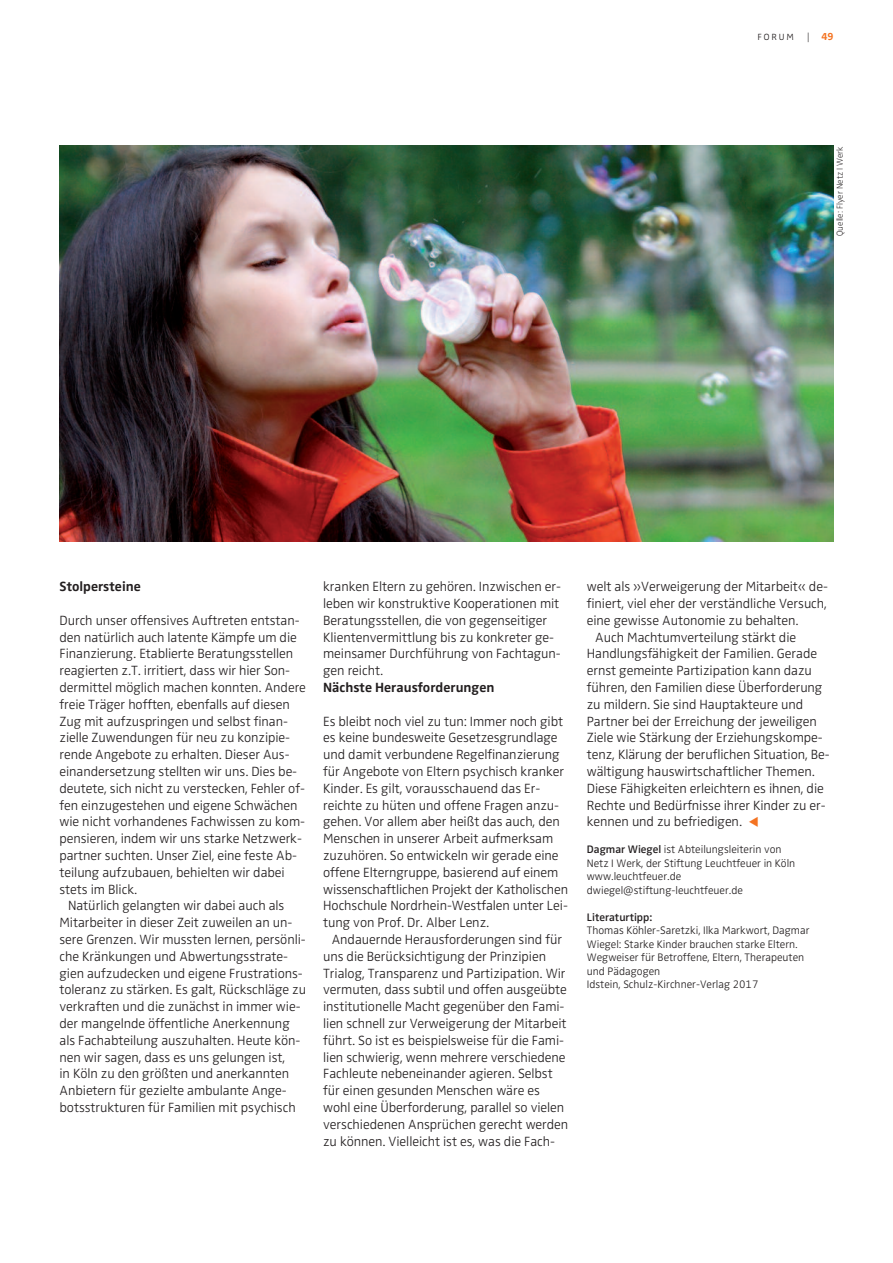
<style>
.page{position:relative;width:893px;height:1263px;background:#fff}
.page>*{position:absolute;margin:0;border:0;box-sizing:border-box;transform-origin:0 0}
.t1{font:13.8px/16.8px "Zwo w 2";letter-spacing:-.005em;color:#231f20}
.t2{font:13.8px "Zwo w 6";color:#231f20}
.t3{font:12px "Zwo w 1 SC";letter-spacing:.1em;color:#231f20}
.t4{font:11.25px/13.5px "Zwo w 2";color:#231f20}
.t5{font:11.25px "Zwo w 5";color:#231f20}
.t6{font:9px "Zwo w 1";color:#231f20}
.s1{font-family:"Zwo w 1";font-size:10.5px}
.s2{font-family:"Zwo w 6";font-size:10.5px;color:#f47321}
.s3{font-family:"Zwo w 6 SC Exp";color:#f47321}
.s4{font-family:"Zwo w 5"}
</style>
<div class="page">
<img style="left:60px;top:145px;width:773px;height:396px">
<p class="t3" style="left:757px;top:30px;width:78px">forum <span class="s1">|</span> <span class="s2">49</span></p>
<p class="t6" style="left:835px;top:236px;width:91px;rotate:-90deg">Quelle: Flyer Netz I Werk</p>
<p class="t2" style="left:60px;top:579px;width:83px">Stolpersteine</p>
<p class="t1" style="left:60px;top:612px;width:242px">Durch unser offensives Auftreten entstan-</p>
<p class="t1" style="left:60px;top:629px;width:239px">den natürlich auch latente Kämpfe um die</p>
<p class="t1" style="left:60px;top:645px;width:235px">Finanzierung. Etablierte Beratungsstellen</p>
<p class="t1" style="left:60px;top:662px;width:232px">reagierten z.T. irritiert, dass wir hier Son-</p>
<p class="t1" style="left:60px;top:679px;width:248px">dermittel möglich machen konnten. Andere</p>
<p class="t1" style="left:60px;top:696px;width:232px">freie Träger hofften, ebenfalls auf diesen</p>
<p class="t1" style="left:60px;top:713px;width:230px">Zug mit aufzuspringen und selbst finan-</p>
<p class="t1" style="left:60px;top:729px;width:232px">zielle Zuwendungen für neu zu konzipie-</p>
<p class="t1" style="left:60px;top:746px;width:232px">rende Angebote zu erhalten. Dieser Aus-</p>
<p class="t1" style="left:60px;top:763px;width:239px">einandersetzung stellten wir uns. Dies be-</p>
<p class="t1" style="left:60px;top:780px;width:247px">deutete, sich nicht zu verstecken, Fehler of-</p>
<p class="t1" style="left:60px;top:797px;width:240px">fen einzugestehen und eigene Schwächen</p>
<p class="t1" style="left:60px;top:813px;width:247px">wie nicht vorhandenes Fachwissen zu kom-</p>
<p class="t1" style="left:60px;top:830px;width:244px">pensieren, indem wir uns starke Netzwerk-</p>
<p class="t1" style="left:60px;top:847px;width:239px">partner suchten. Unser Ziel, eine feste Ab-</p>
<p class="t1" style="left:60px;top:864px;width:227px">teilung aufzubauen, behielten wir dabei</p>
<p class="t1" style="left:60px;top:881px;width:79px">stets im Blick.</p>
<p class="t1" style="left:68px;top:897px;width:218px">Natürlich gelangten wir dabei auch als</p>
<p class="t1" style="left:60px;top:914px;width:234px">Mitarbeiter in dieser Zeit zuweilen an un-</p>
<p class="t1" style="left:60px;top:931px;width:248px">sere Grenzen. Wir mussten lernen, persönli-</p>
<p class="t1" style="left:60px;top:948px;width:230px">che Kränkungen und Abwertungsstrate-</p>
<p class="t1" style="left:60px;top:965px;width:245px">gien aufzudecken und eigene Frustrations-</p>
<p class="t1" style="left:60px;top:981px;width:248px">toleranz zu stärken. Es galt, Rückschläge zu</p>
<p class="t1" style="left:60px;top:998px;width:243px">verkraften und die zunächst in immer wie-</p>
<p class="t1" style="left:60px;top:1015px;width:232px">der mangelnde öffentliche Anerkennung</p>
<p class="t1" style="left:60px;top:1032px;width:242px">als Fachabteilung auszuhalten. Heute kön-</p>
<p class="t1" style="left:60px;top:1049px;width:227px">nen wir sagen, dass es uns gelungen ist,</p>
<p class="t1" style="left:60px;top:1065px;width:231px">in Köln zu den größten und anerkannten</p>
<p class="t1" style="left:60px;top:1082px;width:229px">Anbietern für gezielte ambulante Ange-</p>
<p class="t1" style="left:60px;top:1099px;width:238px">botsstrukturen für Familien mit psychisch</p>
<p class="t1" style="left:323px;top:578px;width:239px">kranken Eltern zu gehören. Inzwischen er&shy;leben wir konstruktive Kooperationen mit Beratungsstellen, die von gegenseitiger Klientenvermittlung bis zu konkreter ge&shy;meinsamer Durchführung von Fachtagun&shy;gen reicht.</p>
<p class="t2" style="left:323px;top:680px;width:173px">Nächste Herausforderungen</p>
<p class="t1" style="left:323px;top:713px;width:246px">Es bleibt noch viel zu tun: Immer noch gibt es keine bundesweite Gesetzesgrundlage und damit verbundene Regelfinanzierung für Angebote von Eltern psychisch kranker Kinder. Es gilt, vorausschauend das Er&shy;reichte zu hüten und offene Fragen anzu&shy;gehen. Vor allem aber heißt das auch, den Menschen in unserer Arbeit aufmerksam zuzuhören. So entwickeln wir gerade eine offene Elterngruppe, basierend auf einem wissenschaftlichen Projekt der Katholischen Hochschule Nordrhein-Westfalen unter Lei&shy;tung von Prof. Dr. Alber Lenz.</p>
<p class="t1" style="left:323px;top:931px;width:247px;text-indent:9px">Andauernde Herausforderungen sind für uns die Berücksichtigung der Prinzipien Trialog, Transparenz und Partizipation. Wir vermuten, dass subtil und offen ausgeübte institutionelle Macht gegenüber den Fami&shy;lien schnell zur Verweigerung der Mitarbeit führt. So ist es beispielsweise für die Fami&shy;lien schwierig, wenn mehrere verschiedene Fachleute nebeneinander agieren. Selbst für einen gesunden Menschen wäre es wohl eine Überforderung, parallel so vielen verschiedenen Ansprüchen gerecht werden zu können. Vielleicht ist es, was die Fach-</p>
<p class="t1" style="left:587px;top:578px;width:243px">welt als »Verweigerung der Mitarbeit« de-</p>
<p class="t1" style="left:587px;top:595px;width:242px">finiert, viel eher der verständliche Versuch,</p>
<p class="t1" style="left:587px;top:612px;width:213px">eine gewisse Autonomie zu behalten.</p>
<p class="t1" style="left:595px;top:629px;width:202px">Auch Machtumverteilung stärkt die</p>
<p class="t1" style="left:587px;top:645px;width:232px">Handlungsfähigkeit der Familien. Gerade</p>
<p class="t1" style="left:587px;top:662px;width:227px">ernst gemeinte Partizipation kann dazu</p>
<p class="t1" style="left:587px;top:679px;width:237px">führen, den Familien diese Überforderung</p>
<p class="t1" style="left:587px;top:696px;width:218px">zu mildern. Sie sind Hauptakteure und</p>
<p class="t1" style="left:587px;top:713px;width:232px">Partner bei der Erreichung der jeweiligen</p>
<p class="t1" style="left:587px;top:729px;width:237px">Ziele wie Stärkung der Erziehungskompe-</p>
<p class="t1" style="left:587px;top:746px;width:245px">tenz, Klärung der beruflichen Situation, Be-</p>
<p class="t1" style="left:587px;top:763px;width:229px">wältigung hauswirtschaftlicher Themen.</p>
<p class="t1" style="left:587px;top:780px;width:239px">Diese Fähigkeiten erleichtern es ihnen, die</p>
<p class="t1" style="left:587px;top:797px;width:240px">Rechte und Bedürfnisse ihrer Kinder zu er-</p>
<p class="t1" style="left:587px;top:813px;width:174px">kennen und zu befriedigen. <span class="s3">o</span></p>
<p class="t4" style="left:587px;top:843px;width:210px"><span class="s4">Dagmar Wiegel</span> ist Abteilungsleiterin von Netz I Werk, der Stiftung Leuchtfeuer in Köln www.leuchtfeuer.de dwiegel@stiftung-leuchtfeuer.de</p>
<p class="t5" style="left:587px;top:911px;width:67px">Literaturtipp:</p>
<p class="t4" style="left:587px;top:924px;width:224px">Thomas Köhler-Saretzki, Ilka Markwort, Dagmar Wiegel: Starke Kinder brauchen starke Eltern.<br>Wegweiser für Betroffene, Eltern, Therapeuten und Pädagogen<br>Idstein, Schulz-Kirchner-Verlag 2017</p>
</div>
